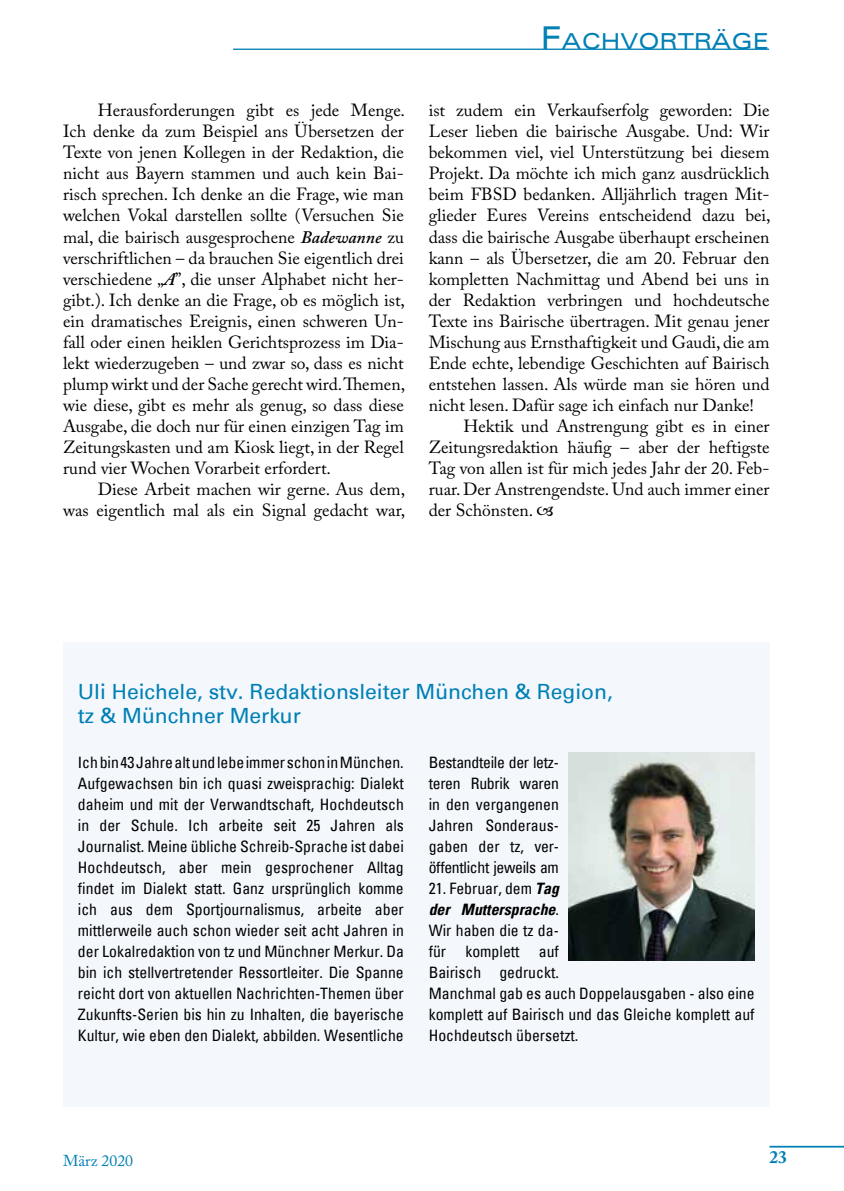
<style>
.page{position:relative;width:844px;height:1191px;background:#fff}
.page>*{position:absolute;margin:0;border:0;box-sizing:border-box;transform-origin:0 0}
.t1{font:expanded 22.05px "Univers";color:#0080b5}
.t2{font:21px/24.5px "Univers";color:#0080b5}
.t3{font:17.5px/21px "Adobe Caslon Pro";color:#000;text-align:justify}
.t4{font:700 17.5px "Adobe Caslon Pro";color:#0080b5}
.t5{font:condensed 15.75px/21px "Univers";color:#000;text-align:justify}
.t6{font:15.75px "Adobe Caslon Pro";color:#0080b5}
.s1{font-weight:600;font-style:italic}
.s2{font-size:31.5px}
.s3{font-weight:700;font-style:italic}
</style>
<div class="page">
<hr style="left:769px;top:1145px;width:74px;height:2px;background:#0080b5">
<div style="left:63px;top:641px;width:706px;height:465px;background:#f4f8fc"></div>
<img style="left:568px;top:753px;width:186px;height:207px">
<hr style="left:233px;top:49px;width:536px;height:1px;background:#0080b5">
<p class="t3" style="left:63px;top:100px;width:343px;text-indent:35px">Herausforderungen gibt es jede Menge.<br>Ich denke da zum Beispiel ans Übersetzen der Texte von jenen Kollegen in der Redaktion, die nicht aus Bayern stammen und auch kein Bai&shy;risch sprechen. Ich denke an die Frage, wie man welchen Vokal darstellen sollte (Versuchen Sie mal, die bairisch ausgesprochene <span class="s1">Badewanne</span> zu verschriftlichen – da brauchen Sie eigentlich drei verschiedene „<span class="s1">A</span>”, die unser Alphabet nicht her&shy;gibt.). Ich denke an die Frage, ob es möglich ist, ein dramatisches Ereignis, einen schweren Un&shy;fall oder einen heiklen Gerichtsprozess im Dia&shy;lekt wiederzugeben – und zwar so, dass es nicht plump wirkt und der Sache gerecht wird. Themen, wie diese, gibt es mehr als genug, so dass diese Ausgabe, die doch nur für einen einzigen Tag im Zeitungskasten und am Kiosk liegt, in der Regel rund vier Wochen Vorarbeit erfordert.</p>
<p class="t3" style="left:63px;top:478px;width:343px;text-align:right">Diese Arbeit machen wir gerne. Aus dem,<br>was eigentlich mal als ein Signal gedacht war,</p>
<p class="t1" style="left:540px;top:28px;width:230px"><span class="s2">F</span>ACHVORTRÄGE</p>
<p class="t3" style="left:428px;top:100px;width:342px">ist zudem ein Verkaufserfolg geworden: Die</p>
<p class="t3" style="left:428px;top:121px;width:342px">Leser lieben die bairische Ausgabe. Und: Wir</p>
<p class="t3" style="left:428px;top:142px;width:342px">bekommen viel, viel Unterstützung bei diesem</p>
<p class="t3" style="left:428px;top:163px;width:342px">Projekt. Da möchte ich mich ganz ausdrücklich</p>
<p class="t3" style="left:428px;top:184px;width:342px">beim FBSD bedanken. Alljährlich tragen Mit-</p>
<p class="t3" style="left:428px;top:205px;width:343px">glieder Eures Vereins entscheidend dazu bei,</p>
<p class="t3" style="left:428px;top:226px;width:342px">dass die bairische Ausgabe überhaupt erscheinen</p>
<p class="t3" style="left:428px;top:247px;width:342px">kann – als Übersetzer, die am 20. Februar den</p>
<p class="t3" style="left:428px;top:268px;width:342px">kompletten Nachmittag und Abend bei uns in</p>
<p class="t3" style="left:428px;top:289px;width:342px">der Redaktion verbringen und hochdeutsche</p>
<p class="t3" style="left:428px;top:310px;width:342px">Texte ins Bairische übertragen. Mit genau jener</p>
<p class="t3" style="left:428px;top:331px;width:342px">Mischung aus Ernsthaftigkeit und Gaudi, die am</p>
<p class="t3" style="left:428px;top:352px;width:342px">Ende echte, lebendige Geschichten auf Bairisch</p>
<p class="t3" style="left:428px;top:373px;width:342px">entstehen lassen. Als würde man sie hören und</p>
<p class="t3" style="left:428px;top:394px;width:327px">nicht lesen. Dafür sage ich einfach nur Danke!</p>
<p class="t3" style="left:463px;top:415px;width:307px">Hektik und Anstrengung gibt es in einer</p>
<p class="t3" style="left:428px;top:436px;width:342px">Zeitungsredaktion häufig – aber der heftigste</p>
<p class="t3" style="left:428px;top:457px;width:342px">Tag von allen ist für mich jedes Jahr der 20. Feb-</p>
<p class="t3" style="left:428px;top:478px;width:342px">ruar. Der Anstrengendste. Und auch immer einer</p>
<p class="t3" style="left:428px;top:499px;width:106px">der Schönsten.</p>
<p class="t2" style="left:78px;top:679px;width:536px">Uli Heichele, stv. Redaktionsleiter München &amp; Region, tz &amp; Münchner Merkur</p>
<p class="t5" style="left:78px;top:751px;width:327px">Ich bin 43 Jahre alt und lebe immer schon in München.<br>Aufgewachsen bin ich quasi zweisprachig: Dialekt daheim und mit der Verwandtschaft, Hochdeutsch in der Schule. Ich arbeite seit 25 Jahren als Journalist. Meine übliche Schreib-Sprache ist dabei Hochdeutsch, aber mein gesprochener Alltag findet im Dialekt statt. Ganz ursprünglich komme ich aus dem Sportjournalismus, arbeite aber mittlerweile auch schon wieder seit acht Jahren in der Lokalredaktion von tz und Münchner Merkur. Da bin ich stellvertretender Ressortleiter. Die Spanne reicht dort von aktuellen Nachrichten-Themen über Zukunfts-Serien bis hin zu Inhalten, die bayerische Kultur, wie eben den Dialekt, abbilden. Wesentliche</p>
<p class="t5" style="left:428px;top:751px;width:132px">Bestandteile der letz&shy;teren Rubrik waren in den vergangenen Jahren Sonderaus&shy;gaben der tz, ver&shy;öffentlicht jeweils am</p>
<p class="t5" style="left:428px;top:877px;width:327px;text-align:left">21. Februar, dem <span class="s3">Tag<br>der Muttersprache</span>.<br>Wir haben die tz da-<br>für komplett auf<br>Bairisch gedruckt.<br>Manchmal gab es auch Doppelausgaben - also eine komplett auf Bairisch und das Gleiche komplett auf<br>Hochdeutsch übersetzt.</p>
<p class="t6" style="left:63px;top:1151px;width:72px">März 2020</p>
<p class="t4" style="left:769px;top:1146px;width:19px">23</p>
</div>
